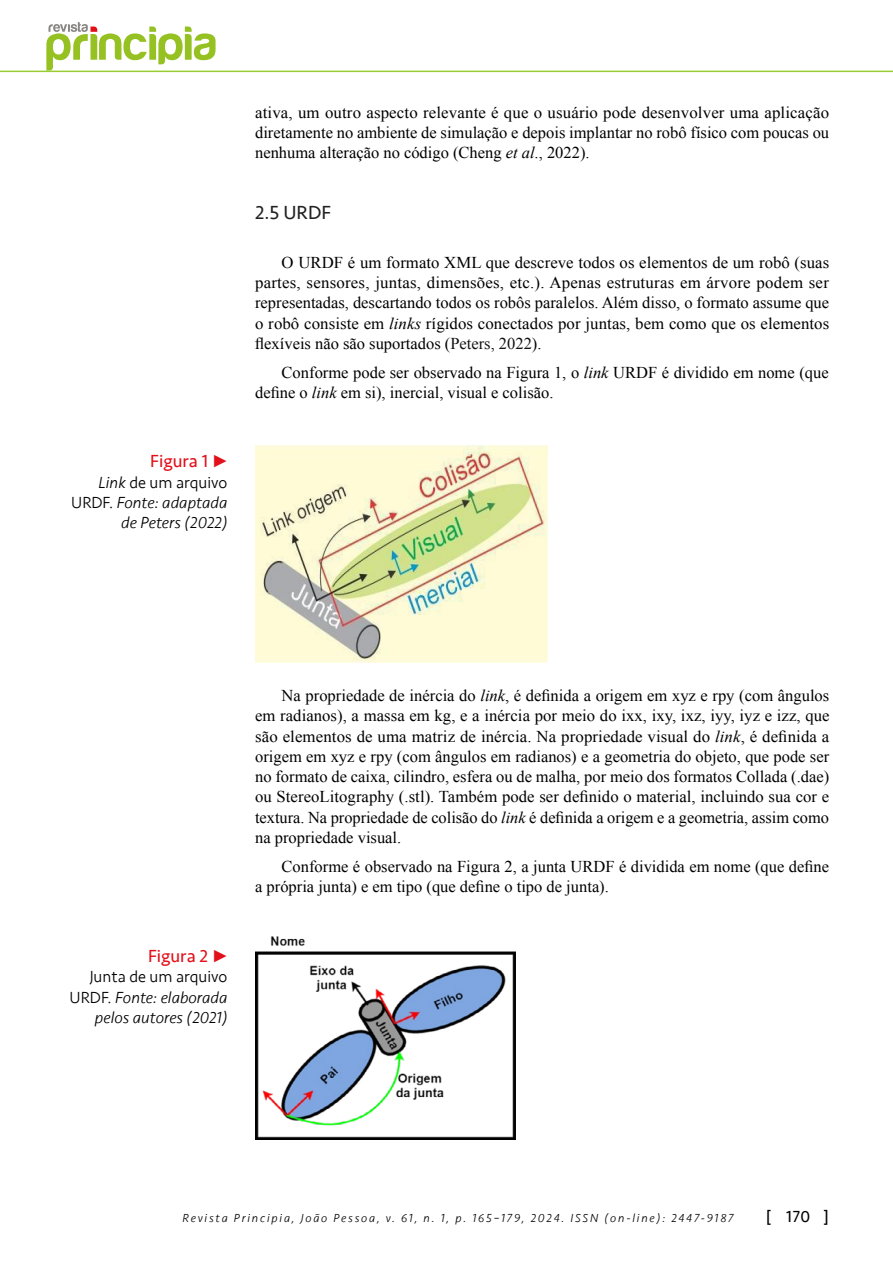
<style>
.page{position:relative;width:893px;height:1263px;background:#fff}
.page>*{position:absolute;margin:0;border:0;box-sizing:border-box;transform-origin:0 0}
.t1{font:19.5px "Seravek";color:#212121}
.t2{font:18px "Seravek";color:#e2101a}
.t3{font:16.5px/20.2px "Times New Roman";color:#000;text-align:justify}
.t4{font:italic 300 16.5px/20.2px "Seravek";color:#000;text-align:right}
.t5{font:16.5px "Seravek";color:#000}
.t6{font:italic 300 12px "Seravek";letter-spacing:.15em;color:#000}
.s1{font-style:italic}
.s2{font-style:normal}
.s3{color:#111}
</style>
<div class="page">
<hr style="left:0;top:71px;width:893px;height:1px;background:#9c3">
<img style="left:255px;top:445px;width:292px;height:217px">
<img style="left:255px;top:936px;width:260px;height:203px">
<svg style="left:46px;top:22px;width:170px;height:49px"></svg>
<p class="t3" style="left:255px;top:102px;width:576px">ativa, um outro aspecto relevante é que o usuário pode desenvolver uma aplicação diretamente no ambiente de simulação e depois implantar no robô físico com poucas ou nenhuma alteração no código (Cheng <span class="s1">et al</span>., 2022).</p>
<p class="t2" style="left:150px;top:447px;width:79px">Figura 1 •</p>
<p class="t4" style="left:71px;top:472px;width:158px">Link <span class="s2">de um arquivo<br>URDF.</span> Fonte: adaptada de Peters (2022)</p>
<p class="t1" style="left:255px;top:197px;width:77px">2.5 URDF</p>
<p class="t3" style="left:255px;top:252px;width:576px;text-indent:26px">O URDF é um formato XML que descreve todos os elementos de um robô (suas partes, sensores, juntas, dimensões, etc.). Apenas estruturas em árvore podem ser representadas, descartando todos os robôs paralelos. Além disso, o formato assume que o robô consiste em <span class="s1">links</span> rígidos conectados por juntas, bem como que os elementos flexíveis não são suportados (<span class="s3">Peters, 2022</span>).</p>
<p class="t3" style="left:255px;top:362px;width:575px;text-indent:26px">Conforme pode ser observado na Figura 1, o <span class="s1">link</span> URDF é dividido em nome (que define o <span class="s1">link</span> em si), inercial, visual e colisão.</p>
<p class="t2" style="left:148px;top:942px;width:81px">Figura 2 •</p>
<p class="t4" style="left:70px;top:967px;width:159px"><span class="s2">Junta de um arquivo<br>URDF.</span> Fonte: elaborada pelos autores (2021)</p>
<p class="t3" style="left:255px;top:685px;width:576px;text-indent:26px">Na propriedade de inércia do <span class="s1">link</span>, é definida a origem em xyz e rpy (com ângulos em radianos), a massa em kg, e a inércia por meio do ixx, ixy, ixz, iyy, iyz e izz, que são elementos de uma matriz de inércia. Na propriedade visual do <span class="s1">link</span>, é definida a origem em xyz e rpy (com ângulos em radianos) e a geometria do objeto, que pode ser no formato de caixa, cilindro, esfera ou de malha, por meio dos formatos Collada (.dae) ou StereoLitography (.stl). Também pode ser definido o material, incluindo sua cor e textura. Na propriedade de colisão do <span class="s1">link</span> é definida a origem e a geometria, assim como na propriedade visual.</p>
<p class="t3" style="left:255px;top:856px;width:576px;text-indent:26px">Conforme é observado na Figura 2, a junta URDF é dividida em nome (que define a própria junta) e em tipo (que define o tipo de junta).</p>
<p class="t6" style="left:182px;top:1211px;width:553px">Revista Principia, João Pessoa, v. 61, n. 1, p. 165–179, 2024. ISSN (on-line): 2447-9187</p>
<p class="t5" style="left:766px;top:1204px;width:65px">[ 170 ]</p>
</div>
